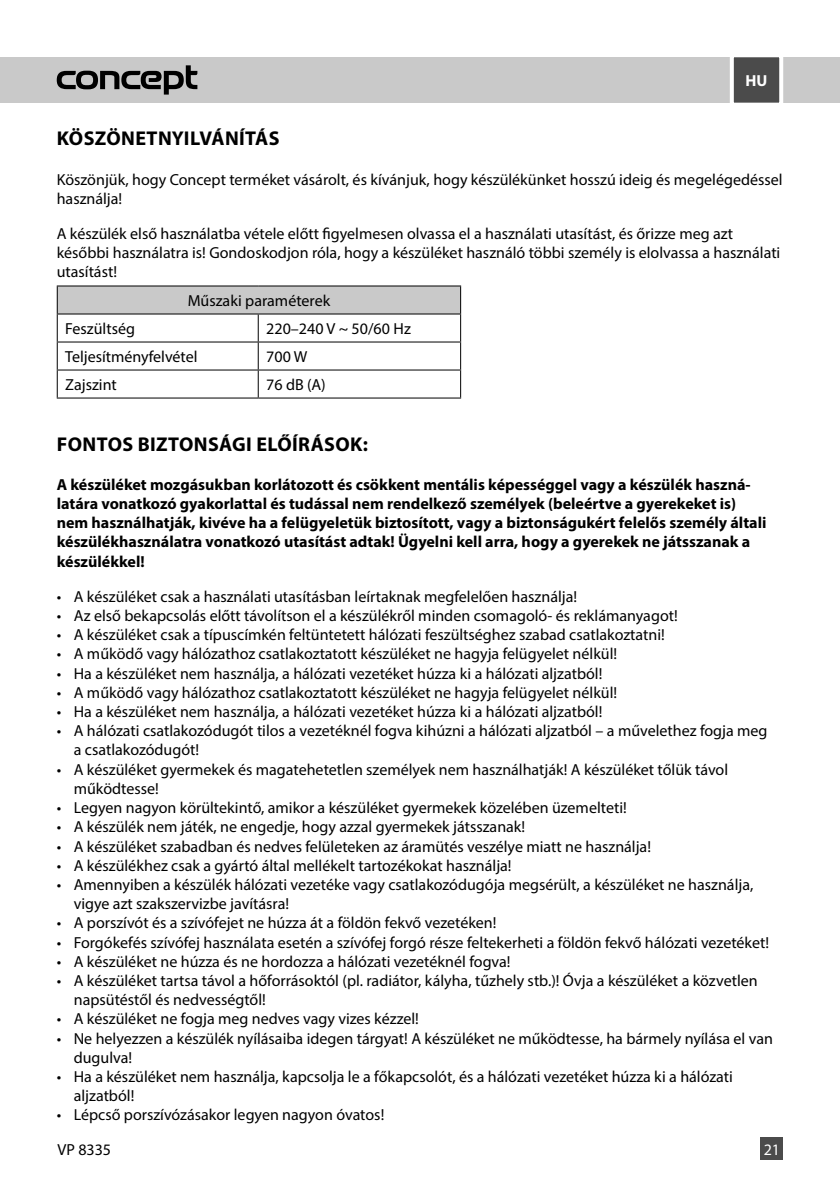
<style>
.page{position:relative;width:840px;height:1191px;background:#fff}
.page>*{position:absolute;margin:0;border:0;box-sizing:border-box;transform-origin:0 0}
.t1{font:700 20px "Myriad Pro";letter-spacing:.02em;color:#000}
.t2{font:16px/19.2px "Myriad Pro";color:#000}
.t3{font:700 16px/19.2px "Myriad Pro";color:#000}
.t4{font:700 16px "Myriad Pro";color:#fff}
.t5{font:16px "Myriad Pro";color:#fff}
</style>
<div class="page">
<hr style="left:57px;top:285px;width:201px;height:1px;background:#000">
<hr style="left:258px;top:285px;width:203px;height:1px;background:#000">
<svg style="left:57px;top:286px;width:404px;height:112px"></svg>
<hr style="left:57px;top:341px;width:201px;height:1px;background:#000">
<div style="left:0;top:57px;width:839px;height:46px;background:#c9c9c9"></div>
<svg style="left:57px;top:65px;width:140px;height:30px"></svg>
<svg style="left:730px;top:57px;width:54px;height:46px;background:#686868"></svg>
<div style="left:760px;top:1137px;width:22px;height:23px;background:#4b4b4b"></div>
<p class="t4" style="left:745px;top:70px;width:23px">HU</p>
<p class="t1" style="left:57px;top:126px;width:224px">KÖSZÖNETNYILVÁNÍTÁS</p>
<p class="t2" style="left:57px;top:169px;width:727px">Köszönjük, hogy Concept terméket vásárolt, és kívánjuk, hogy készülékünket hosszú ideig és megelégedéssel használja!</p>
<p class="t2" style="left:57px;top:224px;width:724px">A készülék első használatba vétele előtt figyelmesen olvassa el a használati utasítást, és őrizze meg azt későbbi használatra is! Gondoskodjon róla, hogy a készüléket használó többi személy is elolvassa a használati utasítást!</p>
<p class="t2" style="left:187px;top:291px;width:144px">Műszaki paraméterek</p>
<p class="t2" style="left:65px;top:319px;width:71px">Feszültség</p>
<p class="t2" style="left:266px;top:319px;width:146px">220–240 V ~ 50/60 Hz</p>
<p class="t2" style="left:65px;top:347px;width:134px">Teljesítményfelvétel</p>
<p class="t2" style="left:266px;top:347px;width:42px">700 W</p>
<p class="t2" style="left:65px;top:375px;width:53px">Zajszint</p>
<p class="t2" style="left:266px;top:375px;width:61px">76 dB (A)</p>
<p class="t1" style="left:57px;top:431px;width:312px">FONTOS BIZTONSÁGI ELŐÍRÁSOK:</p>
<p class="t3" style="left:57px;top:474px;width:710px">A készüléket mozgásukban korlátozott és csökkent mentális képességgel vagy a készülék haszná&shy;latára vonatkozó gyakorlattal és tudással nem rendelkező személyek (beleértve a gyerekeket is) nem használhatják, kivéve ha a felügyeletük biztosított, vagy a biztonságukért felelős személy általi készülékhasználatra vonatkozó utasítást adtak! Ügyelni kell arra, hogy a gyerekek ne játsszanak a készülékkel!</p>
<p class="t2" style="left:57px;top:586px;width:521px">• A készüléket csak a használati utasításban leírtaknak megfelelően használja!</p>
<p class="t2" style="left:57px;top:606px;width:622px">• Az első bekapcsolás előtt távolítson el a készülékről minden csomagoló- és reklámanyagot!</p>
<p class="t2" style="left:57px;top:625px;width:609px">• A készüléket csak a típuscímkén feltüntetett hálózati feszültséghez szabad csatlakoztatni!</p>
<p class="t2" style="left:57px;top:644px;width:561px">• A működő vagy hálózathoz csatlakoztatott készüléket ne hagyja felügyelet nélkül!</p>
<p class="t2" style="left:57px;top:663px;width:547px">• Ha a készüléket nem használja, a hálózati vezetéket húzza ki a hálózati aljzatból!</p>
<p class="t2" style="left:57px;top:682px;width:561px">• A működő vagy hálózathoz csatlakoztatott készüléket ne hagyja felügyelet nélkül!</p>
<p class="t2" style="left:57px;top:702px;width:547px">• Ha a készüléket nem használja, a hálózati vezetéket húzza ki a hálózati aljzatból!</p>
<p class="t2" style="left:74px;top:721px;width:695px;text-indent:-17px">• A hálózati csatlakozódugót tilos a vezetéknél fogva kihúzni a hálózati aljzatból – a művelethez fogja meg a csatlakozódugót!</p>
<p class="t2" style="left:74px;top:759px;width:655px;text-indent:-17px">• A készüléket gyermekek és magatehetetlen személyek nem használhatják! A készüléket tőlük távol működtesse!</p>
<p class="t2" style="left:57px;top:798px;width:571px">• Legyen nagyon körültekintő, amikor a készüléket gyermekek közelében üzemelteti!</p>
<p class="t2" style="left:57px;top:817px;width:469px">• A készülék nem játék, ne engedje, hogy azzal gyermekek játsszanak!</p>
<p class="t2" style="left:57px;top:836px;width:595px">• A készüléket szabadban és nedves felületeken az áramütés veszélye miatt ne használja!</p>
<p class="t2" style="left:57px;top:855px;width:456px">• A készülékhez csak a gyártó által mellékelt tartozékokat használja!</p>
<p class="t2" style="left:74px;top:874px;width:680px;text-indent:-17px">• Amennyiben a készülék hálózati vezetéke vagy csatlakozódugója megsérült, a készüléket ne használja, vigye azt szakszervizbe javításra!</p>
<p class="t2" style="left:57px;top:913px;width:441px">• A porszívót és a szívófejet ne húzza át a földön fekvő vezetéken!</p>
<p class="t2" style="left:57px;top:932px;width:713px">• Forgókefés szívófej használata esetén a szívófej forgó része feltekerheti a földön fekvő hálózati vezetéket!</p>
<p class="t2" style="left:57px;top:951px;width:455px">• A készüléket ne húzza és ne hordozza a hálózati vezetéknél fogva!</p>
<p class="t2" style="left:74px;top:970px;width:685px;text-indent:-17px">• A készüléket tartsa távol a hőforrásoktól (pl. radiátor, kályha, tűzhely stb.)! Óvja a készüléket a közvetlen napsütéstől és nedvességtől!</p>
<p class="t2" style="left:57px;top:1009px;width:363px">• A készüléket ne fogja meg nedves vagy vizes kézzel!</p>
<p class="t2" style="left:74px;top:1028px;width:700px;text-indent:-17px">• Ne helyezzen a készülék nyílásaiba idegen tárgyat! A készüléket ne működtesse, ha bármely nyílása el van dugulva!</p>
<p class="t2" style="left:74px;top:1066px;width:660px;text-indent:-17px">• Ha a készüléket nem használja, kapcsolja le a főkapcsolót, és a hálózati vezetéket húzza ki a hálózati aljzatból!</p>
<p class="t2" style="left:57px;top:1105px;width:329px">• Lépcső porszívózásakor legyen nagyon óvatos!</p>
<p class="t2" style="left:57px;top:1139px;width:55px">VP 8335</p>
<p class="t5" style="left:763px;top:1139px;width:18px">21</p>
</div>
